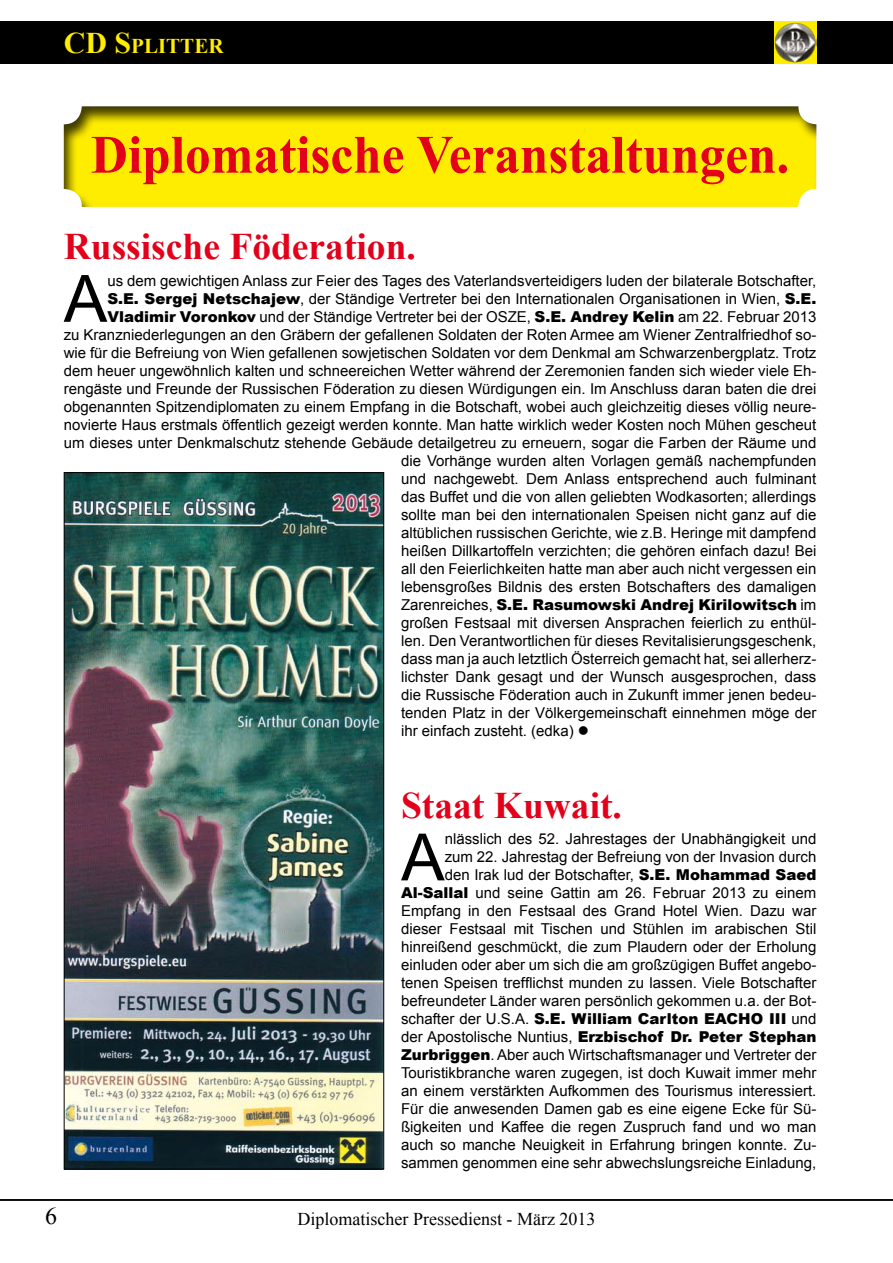
<style>
.page{position:relative;width:893px;height:1263px;background:#fff}
.page>*{position:absolute;margin:0;border:0;box-sizing:border-box;transform-origin:0 0}
.t1{font:65.25px "Arial";color:#000}
.t2{font:700 54px "Times New Roman";color:#e2001a;scale:.95 1}
.t3{font:700 37.5px "Times New Roman";color:#e2001a}
.t4{font:24px "Times New Roman";color:#000}
.t5{font:700 21px "Times New Roman";color:#ffed00}
.t6{font:18px "Times New Roman";color:#000}
.t7{font:15px/18px "Arial";color:#000;text-align:right}
.t8{font:900 15px "Arial";color:#000}
.s1{font-size:30px}
.s2{font-weight:900}
.s3{font-weight:400}
</style>
<div class="page">
<div style="left:0;top:21px;width:893px;height:43px;background:#000"></div>
<div style="left:774px;top:21px;width:42px;height:43px;background:#ffed00"></div>
<img style="left:774px;top:22px;width:42px;height:41px">
<hr style="left:0;top:1199px;width:893px;height:2px;background:#000">
<img style="left:66px;top:474px;width:316px;height:693px">
<div style="left:64px;top:99px;width:754px;height:110px;background:#000;opacity:.75"></div>
<h3 class="t5" style="left:64px;top:31px;width:161px"><span class="s1">CD S</span>plitter</h3>
<h2 class="t2" style="left:91px;top:117px;width:737px">Diplomatische Veranstaltungen.</h2>
<h3 class="t3" style="left:64px;top:221px;width:354px">Russische Föderation.</h3>
<h1 class="t1" style="left:64px;top:256px;width:45px">A</h1>
<p class="t7" style="left:107px;top:272px;width:711px">us dem gewichtigen Anlass zur Feier des Tages des Vaterlandsverteidigers luden der bilaterale Botschafter,</p>
<p class="t7" style="left:107px;top:290px;width:711px"><span class="s2">S.E. Sergej Netschajew</span>, der Ständige Vertreter bei den Internationalen Organisationen in Wien, <span class="s2">S.E.</span></p>
<p class="t7" style="left:107px;top:308px;width:711px"><span class="s2">Vladimir Voronkov</span> und der Ständige Vertreter bei der OSZE, <span class="s2">S.E. Andrey Kelin</span> am 22. Februar 2013</p>
<p class="t7" style="left:64px;top:326px;width:754px">zu Kranzniederlegungen an den Gräbern der gefallenen Soldaten der Roten Armee am Wiener Zentralfriedhof so-</p>
<p class="t7" style="left:64px;top:344px;width:754px">wie für die Befreiung von Wien gefallenen sowjetischen Soldaten vor dem Denkmal am Schwarzenbergplatz. Trotz</p>
<p class="t7" style="left:64px;top:362px;width:754px">dem heuer ungewöhnlich kalten und schneereichen Wetter während der Zeremonien fanden sich wieder viele Eh-</p>
<p class="t7" style="left:64px;top:380px;width:754px">rengäste und Freunde der Russischen Föderation zu diesen Würdigungen ein. Im Anschluss daran baten die drei</p>
<p class="t7" style="left:64px;top:398px;width:754px">obgenannten Spitzendiplomaten zu einem Empfang in die Botschaft, wobei auch gleichzeitig dieses völlig neure-</p>
<p class="t7" style="left:64px;top:416px;width:754px">novierte Haus erstmals öffentlich gezeigt werden konnte. Man hatte wirklich weder Kosten noch Mühen gescheut</p>
<p class="t7" style="left:64px;top:434px;width:754px">um dieses unter Denkmalschutz stehende Gebäude detailgetreu zu erneuern, sogar die Farben der Räume und</p>
<p class="t7" style="left:401px;top:452px;width:417px">die Vorhänge wurden alten Vorlagen gemäß nachempfunden</p>
<p class="t7" style="left:401px;top:470px;width:417px">und nachgewebt. Dem Anlass entsprechend auch fulminant</p>
<p class="t7" style="left:401px;top:488px;width:417px">das Buffet und die von allen geliebten Wodkasorten; allerdings</p>
<p class="t7" style="left:401px;top:506px;width:417px">sollte man bei den internationalen Speisen nicht ganz auf die</p>
<p class="t7" style="left:401px;top:524px;width:417px">altüblichen russischen Gerichte, wie z.B. Heringe mit dampfend</p>
<p class="t7" style="left:401px;top:542px;width:417px">heißen Dillkartoffeln verzichten; die gehören einfach dazu! Bei</p>
<p class="t7" style="left:401px;top:560px;width:417px">all den Feierlichkeiten hatte man aber auch nicht vergessen ein</p>
<p class="t7" style="left:401px;top:578px;width:417px">lebensgroßes Bildnis des ersten Botschafters des damaligen</p>
<p class="t8" style="left:401px;top:594px;width:417px"><span class="s3">Zarenreiches,</span> S.E. Rasumowski Andrej Kirilowitsch <span class="s3">im</span></p>
<p class="t7" style="left:401px;top:614px;width:417px">großen Festsaal mit diversen Ansprachen feierlich zu enthül-</p>
<p class="t7" style="left:401px;top:632px;width:417px">len. Den Verantwortlichen für dieses Revitalisierungsgeschenk,</p>
<p class="t7" style="left:401px;top:650px;width:417px">dass man ja auch letztlich Österreich gemacht hat, sei allerherz-</p>
<p class="t7" style="left:401px;top:668px;width:417px">lichster Dank gesagt und der Wunsch ausgesprochen, dass</p>
<p class="t7" style="left:401px;top:686px;width:417px">die Russische Föderation auch in Zukunft immer jenen bedeu-</p>
<p class="t7" style="left:401px;top:704px;width:417px">tenden Platz in der Völkergemeinschaft einnehmen möge der</p>
<p class="t7" style="left:401px;top:722px;width:189px">ihr einfach zusteht. (edka) ●</p>
<h3 class="t4" style="left:45px;top:1200px;width:14px">6</h3>
<h3 class="t3" style="left:401px;top:779px;width:222px">Staat Kuwait.</h3>
<h1 class="t1" style="left:401px;top:815px;width:45px">A</h1>
<p class="t7" style="left:401px;top:830px;width:417px">nlässlich des 52. Jahrestages der Unabhängigkeit und<br>zum 22. Jahrestag der Befreiung von der Invasion durch<br>den Irak lud der Botschafter, <span class="s2">S.E. Mohammad Saed Al-Sallal</span> und seine Gattin am 26. Februar 2013 zu einem Empfang in den Festsaal des Grand Hotel Wien. Dazu war dieser Festsaal mit Tischen und Stühlen im arabischen Stil hinreißend geschmückt, die zum Plaudern oder der Erholung einluden oder aber um sich die am großzügigen Buffet angebo&shy;tenen Speisen trefflichst munden zu lassen. Viele Botschafter befreundeter Länder waren persönlich gekommen u.a. der Bot&shy;schafter der U.S.A. <span class="s2">S.E. William Carlton EACHO III</span> und der Apostolische Nuntius, <span class="s2">Erzbischof Dr. Peter Stephan Zurbriggen</span>. Aber auch Wirtschaftsmanager und Vertreter der Touristikbranche waren zugegen, ist doch Kuwait immer mehr an einem verstärkten Aufkommen des Tourismus interessiert.<br>Für die anwesenden Damen gab es eine eigene Ecke für Sü&shy;ßigkeiten und Kaffee die regen Zuspruch fand und wo man auch so manche Neuigkeit in Erfahrung bringen konnte. Zu&shy;sammen genommen eine sehr abwechslungsreiche Einladung,</p>
<p class="t6" style="left:297px;top:1207px;width:299px">Diplomatischer Pressedienst - März 2013</p>
</div>
